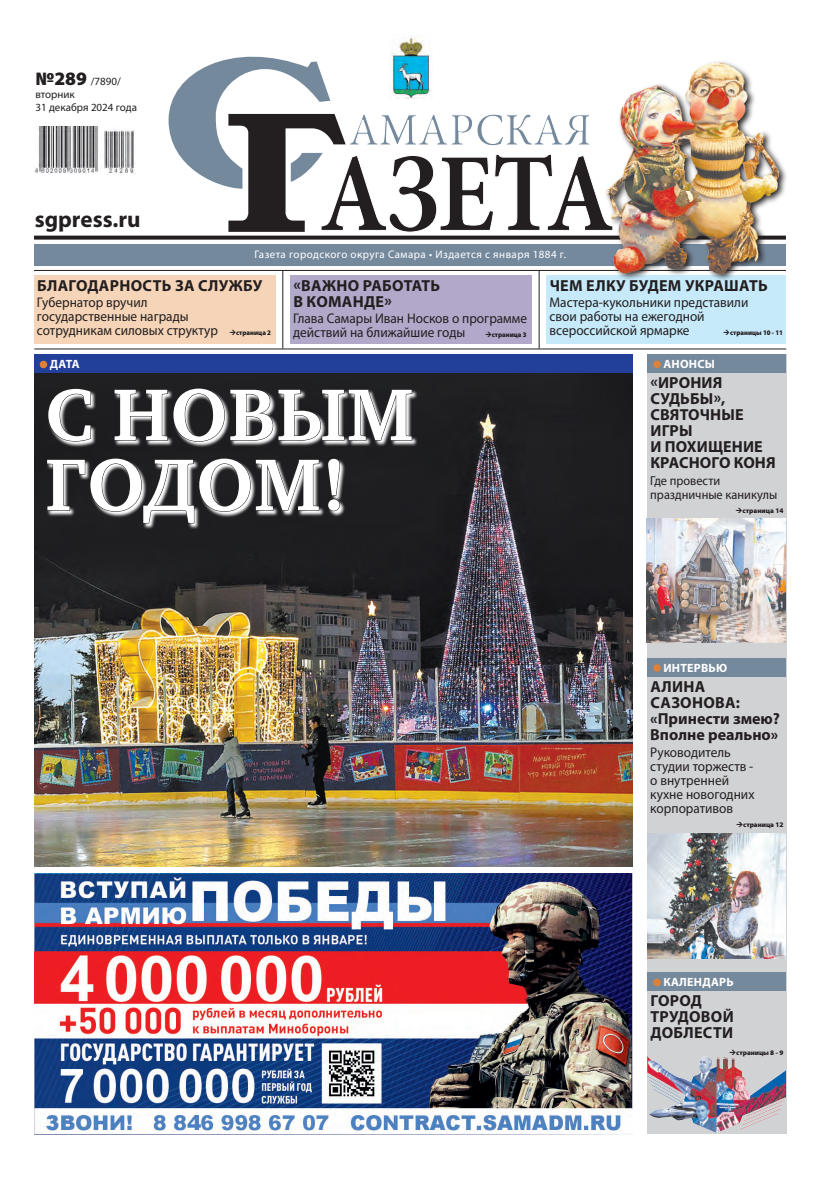
<style>
.page{position:relative;width:820px;height:1191px;background:#fff}
.page>*{position:absolute;margin:0;border:0;box-sizing:border-box;transform-origin:0 0}
.t1{font:700 75px/70px "Charter C";letter-spacing:.01em;color:#fff}
.t2{font:700 23px "Myriad Pro";color:#231f20}
.t3{font:700 16px/16px "Myriad Pro";letter-spacing:.015em;color:#231f20}
.t4{font:14px/14px "Myriad Pro";color:#231f20;scale:.95 1}
.t5{font:13px/14px "Myriad Pro";color:#231f20;scale:.95 1}
.t6{font:700 12px "Myriad Pro";letter-spacing:.02em;color:#fff}
.t7{font:11px "Myriad Pro";letter-spacing:.04em;color:#fff}
.t8{font:11px/13px "Myriad Pro";color:#231f20}
.t9{font:900 7px "Myriad Pro";color:#231f20;scale:.95 1}
.t10{font:900 7px "Myriad Pro";color:#231f20}
.s1{font-weight:900;font-size:19px}
</style>
<div class="page">
<img style="left:34px;top:373px;width:598px;height:493px">
<div style="left:34px;top:354px;width:598px;height:19px;background:#223f99"></div>
<div style="left:40px;top:361px;width:7px;height:7px;background:#de8138;border-radius:50%"></div>
<div style="left:34px;top:244px;width:751px;height:22px;background:#75899d"></div>
<svg style="left:34px;top:236px;width:561px;height:4px;background:#383435"></svg>
<div style="left:34px;top:276px;width:241px;height:68px;background:#f5d4b7"></div>
<div style="left:546px;top:276px;width:239px;height:68px;background:#c6eafa"></div>
<div style="left:647px;top:354px;width:139px;height:780px;background:#d1d2d4"></div>
<img style="left:35px;top:126px;width:100px;height:49px">
<hr style="left:282px;top:270px;width:1px;height:78px;background:#231f20">
<hr style="left:538px;top:270px;width:1px;height:78px;background:#231f20">
<div style="left:290px;top:276px;width:241px;height:68px;background:#b2a8ca"></div>
<hr style="left:34px;top:270px;width:751px;height:1px;background:#231f20">
<hr style="left:34px;top:348px;width:752px;height:1px;background:#231f20">
<div style="left:647px;top:658px;width:139px;height:18px;background:#75899d"></div>
<div style="left:653px;top:664px;width:7px;height:7px;background:#de8138;border-radius:50%"></div>
<div style="left:647px;top:972px;width:139px;height:19px;background:#75899d"></div>
<div style="left:653px;top:978px;width:7px;height:8px;background:#de8138;border-radius:50%"></div>
<svg style="left:47px;top:388px;width:371px;height:141px;background:#28282b"></svg>
<svg style="left:47px;top:388px;width:44px;height:54px;background:#626263"></svg>
<svg style="left:113px;top:387px;width:299px;height:55px"></svg>
<svg style="left:46px;top:457px;width:273px;height:67px;background:#646466"></svg>
<svg style="left:327px;top:458px;width:13px;height:54px"></svg>
<svg style="left:168px;top:56px;width:427px;height:176px"></svg>
<img style="left:389px;top:36px;width:43px;height:62px">
<img style="left:646px;top:518px;width:139px;height:125px">
<img style="left:647px;top:834px;width:138px;height:124px">
<img style="left:647px;top:1057px;width:138px;height:75px">
<img style="left:34px;top:873px;width:598px;height:261px">
<svg style="left:604px;top:274px;width:182px;height:8px"></svg>
<img style="left:595px;top:61px;width:191px;height:213px">
<div style="left:647px;top:354px;width:139px;height:19px;background:#75899d"></div>
<div style="left:653px;top:360px;width:7px;height:8px;background:#de8138;border-radius:50%"></div>
<p class="t8" style="left:35px;top:75px;width:103px"><span class="s1">№289</span> /7890/ вторник<br>31 декабря 2024 года</p>
<h2 class="t2" style="left:35px;top:205px;width:107px">sgpress.ru</h2>
<p class="t7" style="left:254px;top:247px;width:313px">Газета городского округа Самара • Издается с января 1884 г.</p>
<p class="t3" style="left:293px;top:277px;width:148px">«Важно работать в команде»</p>
<p class="t4" style="left:293px;top:311px;width:247px">Глава Самары Иван Носков о программе действий на ближайшие годы</p>
<p class="t3" style="left:37px;top:277px;width:227px">Благодарность за службу</p>
<p class="t4" style="left:37px;top:295px;width:192px">Губернатор вручил государственные награды сотрудникам силовых структур</p>
<p class="t3" style="left:549px;top:277px;width:219px">Чем елку будем украшать</p>
<p class="t4" style="left:549px;top:295px;width:211px">Мастера-кукольники представили свои работы на ежегодной всероссийской ярмарке</p>
<p class="t9" style="left:236px;top:329px;width:38px">страница 2</p>
<p class="t9" style="left:729px;top:329px;width:57px">страницы 10 - 11</p>
<p class="t9" style="left:491px;top:331px;width:38px">страница 3</p>
<p class="t6" style="left:50px;top:356px;width:31px">дата</p>
<h1 class="t1" style="left:45px;top:381px;width:369px">С НОВЫМ<br>ГОДОМ!</h1>
<p class="t6" style="left:663px;top:356px;width:53px">Анонсы</p>
<p class="t3" style="left:650px;top:374px;width:127px">«Ирония судьбы», святочные игры<br>и похищение красного коня</p>
<p class="t5" style="left:650px;top:473px;width:135px">Где провести праздничные каникулы</p>
<p class="t10" style="left:742px;top:506px;width:42px">страница 14</p>
<p class="t6" style="left:663px;top:660px;width:65px">Интервью</p>
<p class="t3" style="left:650px;top:678px;width:131px">Алина<br>Сазонова: «Принести змею?<br>Вполне реально»</p>
<p class="t4" style="left:650px;top:744px;width:111px">Руководитель студии торжеств - о внутренней кухне новогодних корпоративов</p>
<p class="t10" style="left:743px;top:820px;width:42px">страница 12</p>
<p class="t6" style="left:663px;top:974px;width:72px">Календарь</p>
<p class="t3" style="left:650px;top:992px;width:85px">Город трудовой доблести</p>
<p class="t10" style="left:736px;top:1048px;width:49px">страницы 8 - 9</p>
</div>
